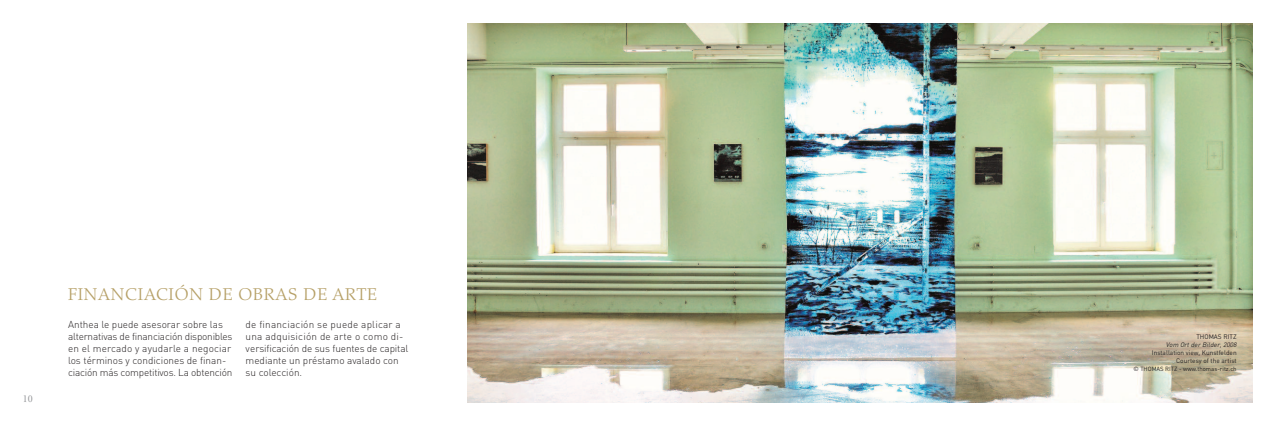
<style>
.page{position:relative;width:1276px;height:426px;background:#fff}
.page>*{position:absolute;margin:0;border:0;box-sizing:border-box;transform-origin:0 0}
.t1{font:300 17px "Palatino";letter-spacing:.05em;color:#b6a067}
.t2{font:300 10px/12px "DIN";letter-spacing:-.02em;color:#231f20}
.t3{font:300 10px/12px "DIN";color:#231f20}
.t4{font:10px "Cochin";color:#939598}
.t5{font:6.5px/8px "DIN";color:#231f20;text-align:right}
.t6{font:italic 6.5px "DIN";color:#231f20}
.t7{font:6px "DIN";color:#231f20}
</style>
<div class="page">
<img style="left:468px;top:23px;width:785px;height:380px">
<p class="t4" style="left:23px;top:391px;width:11px">10</p>
<h1 class="t1" style="left:68px;top:284px;width:310px">FINANCIACIÓN DE OBRAS DE ARTE</h1>
<p class="t2" style="left:68px;top:318px;width:166px">Anthea le puede asesorar sobre las alternativas de financiación disponibles en el mercado y ayudarle a negociar los términos y condiciones de finan&shy;ciación más competitivos. La obtención</p>
<p class="t3" style="left:246px;top:318px;width:164px">de financiación se puede aplicar a una adquisición de arte o como di&shy;versificación de sus fuentes de capital mediante un préstamo avalado con su colección.</p>
<p class="t5" style="left:1196px;top:332px;width:42px">THOMAS RITZ</p>
<p class="t6" style="left:1166px;top:340px;width:74px">Vom Ort der Bilder, 2008</p>
<p class="t5" style="left:1152px;top:348px;width:86px">Installation view, Kunstfelden<br>Courtesy of the artist</p>
<p class="t7" style="left:1133px;top:365px;width:105px">© THOMAS RITZ - www.thomas-ritz.ch</p>
</div>
